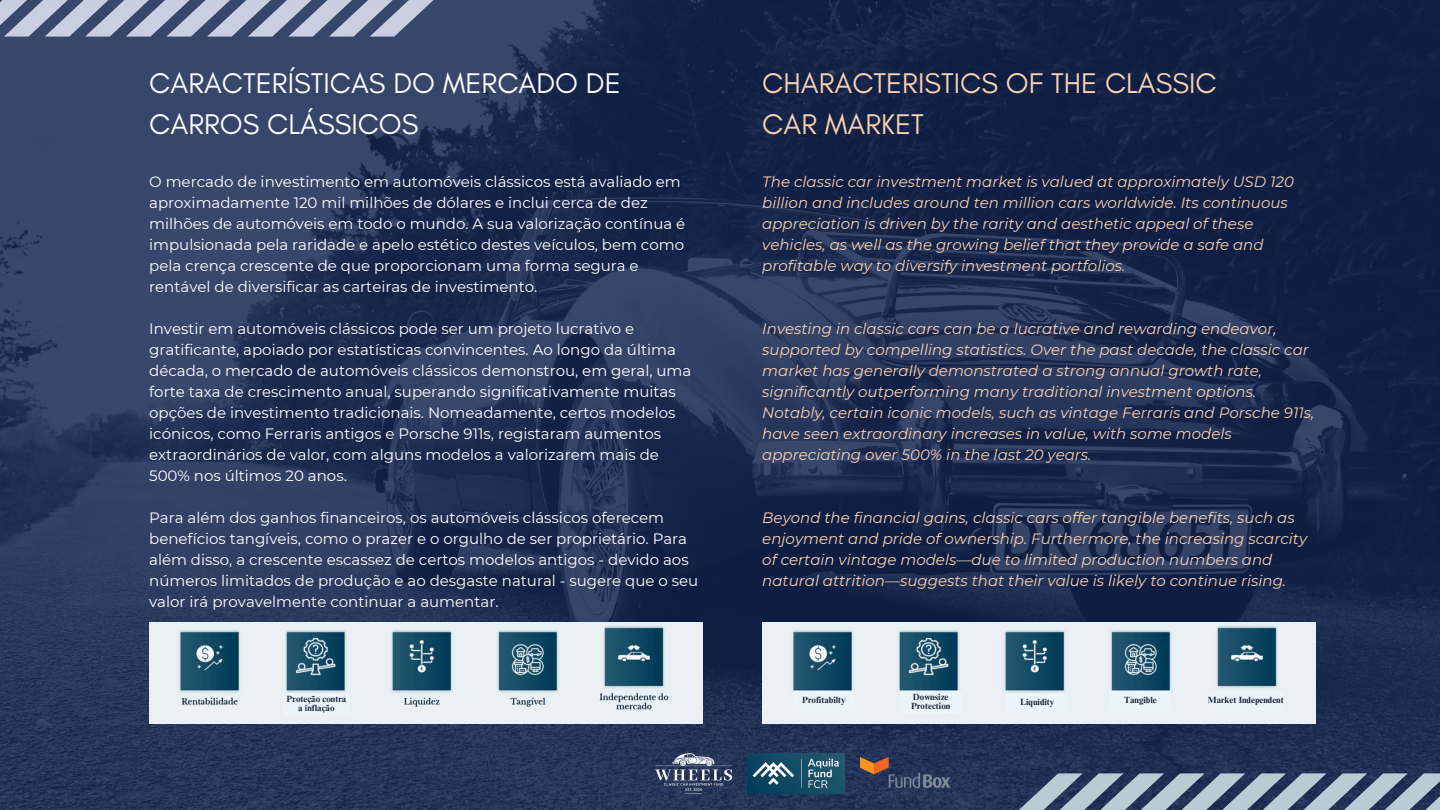
<style>
.page{position:relative;width:1440px;height:810px;background:#fff}
.page>*{position:absolute;margin:0;border:0;box-sizing:border-box;transform-origin:0 0}
.t1{font:29px/40.5px "Glacial Indifference";color:#fdfefe}
.t2{font:29px/40.5px "Glacial Indifference";color:#fbcfae}
.t3{font:15px/21px "Montserrat";color:#fff}
.t4{font:italic 15px/21px "Montserrat";color:#fbcfae}
.t5{font:700 9px/9px "Times NRMT Pro";color:#1e2738}
</style>
<div class="page">
<img style="left:0;top:0;width:1440px;height:810px">
<svg style="left:1019px;top:773px;width:421px;height:37px;background:#7a8a9e"></svg>
<svg style="left:0;top:0;width:433px;height:37px;background:#8c96af"></svg>
<img style="left:654px;top:753px;width:78px;height:42px">
<img style="left:748px;top:753px;width:96px;height:40px">
<img style="left:860px;top:753px;width:91px;height:40px">
<img style="left:149px;top:622px;width:553px;height:102px">
<img style="left:762px;top:622px;width:553px;height:102px">
<div style="left:793px;top:692px;width:62px;height:19px;background:#ebf4f9"></div>
<div style="left:900px;top:692px;width:62px;height:22px;background:#ebf4f9"></div>
<div style="left:1007px;top:693px;width:61px;height:20px;background:#ebf4f9"></div>
<div style="left:1110px;top:692px;width:61px;height:19px;background:#ebf4f9"></div>
<div style="left:1207px;top:692px;width:77px;height:19px;background:#ebf4f9"></div>
<div style="left:283px;top:693px;width:67px;height:23px;background:#ebf4f9"></div>
<p class="t1" style="left:149px;top:63px;width:473px">CARACTERÍSTICAS DO MERCADO DE<br>CARROS CLÁSSICOS</p>
<p class="t2" style="left:762px;top:63px;width:456px">CHARACTERISTICS OF THE CLASSIC<br>CAR MARKET</p>
<p class="t3" style="left:149px;top:171px;width:538px">O mercado de investimento em automóveis clássicos está avaliado em aproximadamente 120 mil milhões de dólares e inclui cerca de dez milhões de automóveis em todo o mundo. A sua valorização contínua é impulsionada pela raridade e apelo estético destes veículos, bem como pela crença crescente de que proporcionam uma forma segura e rentável de diversificar as carteiras de investimento.</p>
<p class="t3" style="left:149px;top:318px;width:544px">Investir em automóveis clássicos pode ser um projeto lucrativo e gratificante, apoiado por estatísticas convincentes. Ao longo da última década, o mercado de automóveis clássicos demonstrou, em geral, uma forte taxa de crescimento anual, superando significativamente muitas opções de investimento tradicionais. Nomeadamente, certos modelos icónicos, como Ferraris antigos e Porsche 911s, registaram aumentos extraordinários de valor, com alguns modelos a valorizarem mais de 500% nos últimos 20 anos.</p>
<h1 class="t3" style="left:149px;top:507px;width:551px">Para além dos ganhos financeiros, os automóveis clássicos oferecem benefícios tangíveis, como o prazer e o orgulho de ser proprietário. Para além disso, a crescente escassez de certos modelos antigos - devido aos números limitados de produção e ao desgaste natural - sugere que o seu valor irá provavelmente continuar a aumentar.</h1>
<h1 class="t4" style="left:762px;top:171px;width:533px">The classic car investment market is valued at approximately USD 120 billion and includes around ten million cars worldwide. Its continuous appreciation is driven by the rarity and aesthetic appeal of these vehicles, as well as the growing belief that they provide a safe and profitable way to diversify investment portfolios.</h1>
<h2 class="t4" style="left:762px;top:318px;width:554px">Investing in classic cars can be a lucrative and rewarding endeavor, supported by compelling statistics. Over the past decade, the classic car market has generally demonstrated a strong annual growth rate, significantly outperforming many traditional investment options.<br>Notably, certain iconic models, such as vintage Ferraris and Porsche 911s, have seen extraordinary increases in value, with some models appreciating over 500% in the last 20 years.</h2>
<h2 class="t4" style="left:762px;top:507px;width:546px">Beyond the financial gains, classic cars offer tangible benefits, such as enjoyment and pride of ownership. Furthermore, the increasing scarcity of certain vintage models—due to limited production numbers and natural attrition—suggests that their value is likely to continue rising.</h2>
<h2 class="t5" style="left:911px;top:694px;width:41px">Downsize<br>Protection</h2>
<p class="t5" style="left:287px;top:695px;width:61px">Proteção contra</p>
<h2 class="t5" style="left:1020px;top:698px;width:36px">Liquidity</h2>
<h2 class="t5" style="left:1124px;top:697px;width:34px">Tangible</h2>
<p class="t5" style="left:1208px;top:697px;width:77px">Market Independent</p>
<p class="t5" style="left:298px;top:704px;width:38px">a inflação</p>
<h2 class="t5" style="left:802px;top:697px;width:45px">Profitabilty</h2>
</div>
